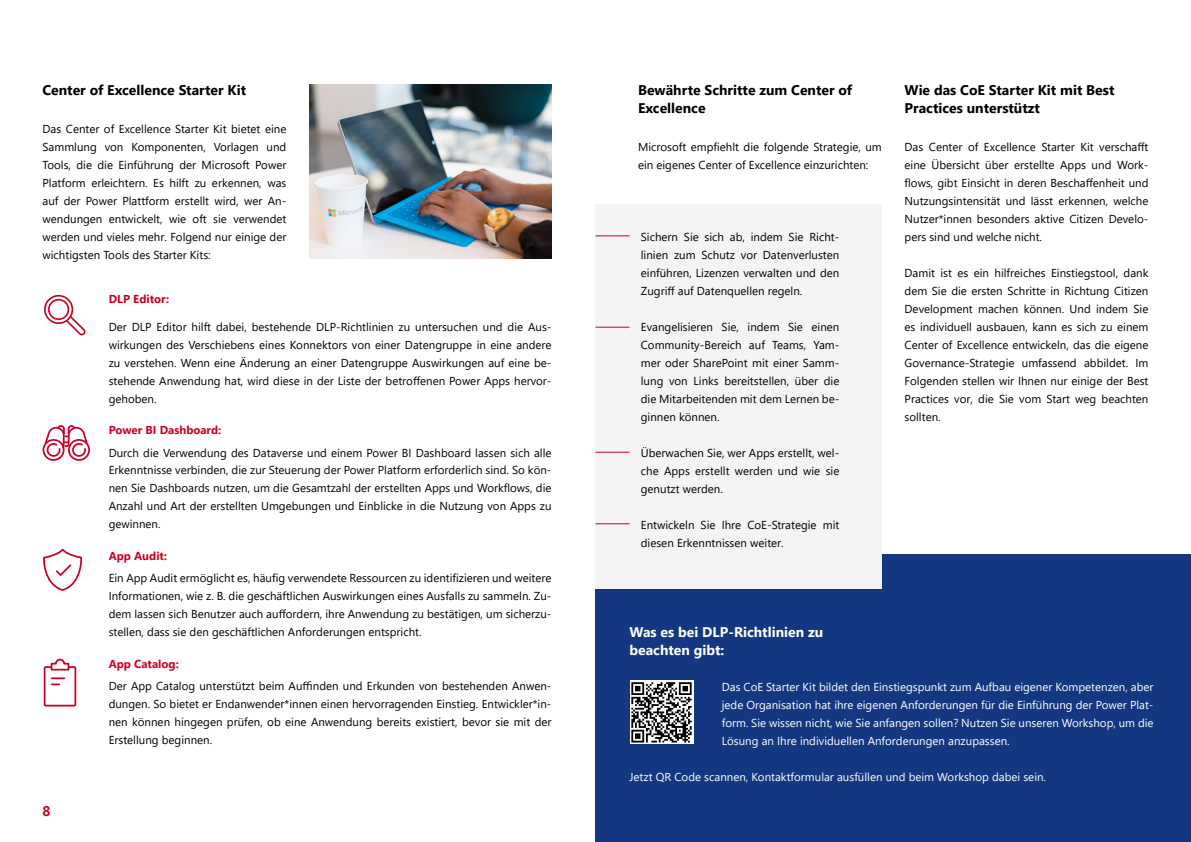
<style>
.page{position:relative;width:1191px;height:842px;background:#fff}
.page>*{position:absolute;margin:0;border:0;box-sizing:border-box;transform-origin:0 0}
.t1{font:700 14px/18px "Segoe UI";color:#000}
.t2{font:700 14px/18px "Segoe UI";color:#fff}
.t3{font:700 14px "Segoe UI";color:#cc0025}
.t4{font:11.5px/18px "Segoe UI";color:#000;text-align:justify}
.t5{font:11.5px/18px "Segoe UI";color:#fff;text-align:justify}
.t6{font:700 11.5px "Segoe UI";color:#cc0025}
</style>
<div class="page">
<div style="left:595px;top:554px;width:596px;height:288px;background:#133881"></div>
<img style="left:309px;top:85px;width:242px;height:174px">
<div style="left:595px;top:204px;width:287px;height:384px;background:#f4f4f4"></div>
<hr style="left:595px;top:235px;width:34px;height:1px;background:#cc0025">
<hr style="left:595px;top:327px;width:34px;height:1px;background:#cc0025">
<hr style="left:595px;top:452px;width:34px;height:1px;background:#cc0025">
<hr style="left:595px;top:523px;width:34px;height:1px;background:#cc0025">
<div style="left:68px;top:439px;width:22px;height:22px;border:2px solid #cc0024;border-radius:50%"></div>
<svg style="left:42px;top:425px;width:47px;height:36px"></svg>
<div style="left:44px;top:666px;width:32px;height:40px;border:2px solid #cc0024"></div>
<svg style="left:50px;top:658px;width:20px;height:13px"></svg>
<svg style="left:52px;top:677px;width:12px;height:8px"></svg>
<div style="left:44px;top:295px;width:29px;height:29px;border:2px solid #cc0024;border-radius:50%"></div>
<svg style="left:64px;top:314px;width:21px;height:21px"></svg>
<div style="left:48px;top:299px;width:21px;height:21px;border:2px solid #cc0024;border-radius:50%"></div>
<svg style="left:43px;top:549px;width:39px;height:41px"></svg>
<svg style="left:630px;top:680px;width:63px;height:64px"></svg>
<svg style="left:631px;top:682px;width:60px;height:60px;background:#7d7d7d"></svg>
<p class="t1" style="left:43px;top:80px;width:205px">Center of Excellence Starter Kit</p>
<p class="t1" style="left:638px;top:80px;width:216px">Bewährte Schritte zum Center of<br>Excellence</p>
<p class="t1" style="left:904px;top:80px;width:211px">Wie das CoE Starter Kit mit Best<br>Practices unterstützt</p>
<p class="t4" style="left:43px;top:118px;width:245px">Das Center of Excellence Starter Kit bietet eine Sammlung von Komponenten, Vorlagen und Tools, die die Einführung der Microsoft Power Platform erleichtern. Es hilft zu erkennen, was auf der Power Plattform erstellt wird, wer An&shy;wendungen entwickelt, wie oft sie verwendet werden und vieles mehr. Folgend nur einige der wichtigsten Tools des Starter Kits:</p>
<p class="t3" style="left:43px;top:798px;width:10px">8</p>
<p class="t6" style="left:109px;top:288px;width:62px">DLP Editor:</p>
<p class="t4" style="left:109px;top:316px;width:444px">Der DLP Editor hilft dabei, bestehende DLP-Richtlinien zu untersuchen und die Aus&shy;wirkungen des Verschiebens eines Konnektors von einer Datengruppe in eine andere zu verstehen. Wenn eine Änderung an einer Datengruppe Auswirkungen auf eine be&shy;stehende Anwendung hat, wird diese in der Liste der betroffenen Power Apps hervor&shy;gehoben.</p>
<p class="t6" style="left:109px;top:419px;width:114px">Power BI Dashboard:</p>
<p class="t4" style="left:109px;top:442px;width:444px">Durch die Verwendung des Dataverse und einem Power BI Dashboard lassen sich alle Erkenntnisse verbinden, die zur Steuerung der Power Platform erforderlich sind. So kön&shy;nen Sie Dashboards nutzen, um die Gesamtzahl der erstellten Apps und Workflows, die Anzahl und Art der erstellten Umgebungen und Einblicke in die Nutzung von Apps zu gewinnen.</p>
<p class="t6" style="left:109px;top:545px;width:60px">App Audit:</p>
<p class="t4" style="left:109px;top:568px;width:444px">Ein App Audit ermöglicht es, häufig verwendete Ressourcen zu identifizieren und weitere Informationen, wie z. B. die geschäftlichen Auswirkungen eines Ausfalls zu sammeln. Zu&shy;dem lassen sich Benutzer auch auffordern, ihre Anwendung zu bestätigen, um sicherzu&shy;stellen, dass sie den geschäftlichen Anforderungen entspricht.</p>
<p class="t6" style="left:109px;top:653px;width:72px">App Catalog:</p>
<p class="t4" style="left:109px;top:676px;width:444px">Der App Catalog unterstützt beim Auffinden und Erkunden von bestehenden Anwen&shy;dungen. So bietet er Endanwender*innen einen hervorragenden Einstieg. Entwickler*in&shy;nen können hingegen prüfen, ob eine Anwendung bereits existiert, bevor sie mit der Erstellung beginnen.</p>
<p class="t4" style="left:638px;top:136px;width:245px">Microsoft empfiehlt die folgende Strategie, um ein eigenes Center of Excellence einzurichten:</p>
<p class="t4" style="left:904px;top:136px;width:245px">Das Center of Excellence Starter Kit verschafft eine Übersicht über erstellte Apps und Work&shy;flows, gibt Einsicht in deren Beschaffenheit und Nutzungsintensität und lässt erkennen, welche Nutzer*innen besonders aktive Citizen Develo&shy;pers sind und welche nicht.</p>
<p class="t4" style="left:904px;top:262px;width:245px">Damit ist es ein hilfreiches Einstiegstool, dank dem Sie die ersten Schritte in Richtung Citizen Development machen können. Und indem Sie es individuell ausbauen, kann es sich zu einem Center of Excellence entwickeln, das die eigene Governance-Strategie umfassend abbildet. Im Folgenden stellen wir Ihnen nur einige der Best Practices vor, die Sie vom Start weg beachten sollten.</p>
<p class="t4" style="left:641px;top:226px;width:200px">Sichern Sie sich ab, indem Sie Richt&shy;linien zum Schutz vor Datenverlusten einführen, Lizenzen verwalten und den Zugriff auf Datenquellen regeln.</p>
<p class="t4" style="left:641px;top:316px;width:200px">Evangelisieren Sie, indem Sie einen Community-Bereich auf Teams, Yam&shy;mer oder SharePoint mit einer Samm&shy;lung von Links bereitstellen, über die die Mitarbeitenden mit dem Lernen be&shy;ginnen können.</p>
<p class="t4" style="left:641px;top:442px;width:200px">Überwachen Sie, wer Apps erstellt, wel&shy;che Apps erstellt werden und wie sie genutzt werden.</p>
<p class="t4" style="left:641px;top:514px;width:200px">Entwickeln Sie Ihre CoE-Strategie mit diesen Erkenntnissen weiter.</p>
<p class="t2" style="left:629px;top:622px;width:195px">Was es bei DLP-Richtlinien zu beachten gibt:</p>
<p class="t5" style="left:721px;top:676px;width:433px">Das CoE Starter Kit bildet den Einstiegspunkt zum Aufbau eigener Kompetenzen, aber jede Organisation hat ihre eigenen Anforderungen für die Einführung der Power Plat&shy;form. Sie wissen nicht, wie Sie anfangen sollen? Nutzen Sie unseren Workshop, um die Lösung an Ihre individuellen Anforderungen anzupassen.</p>
<p class="t5" style="left:629px;top:766px;width:418px">Jetzt QR Code scannen, Kontaktformular ausfüllen und beim Workshop dabei sein.</p>
</div>
